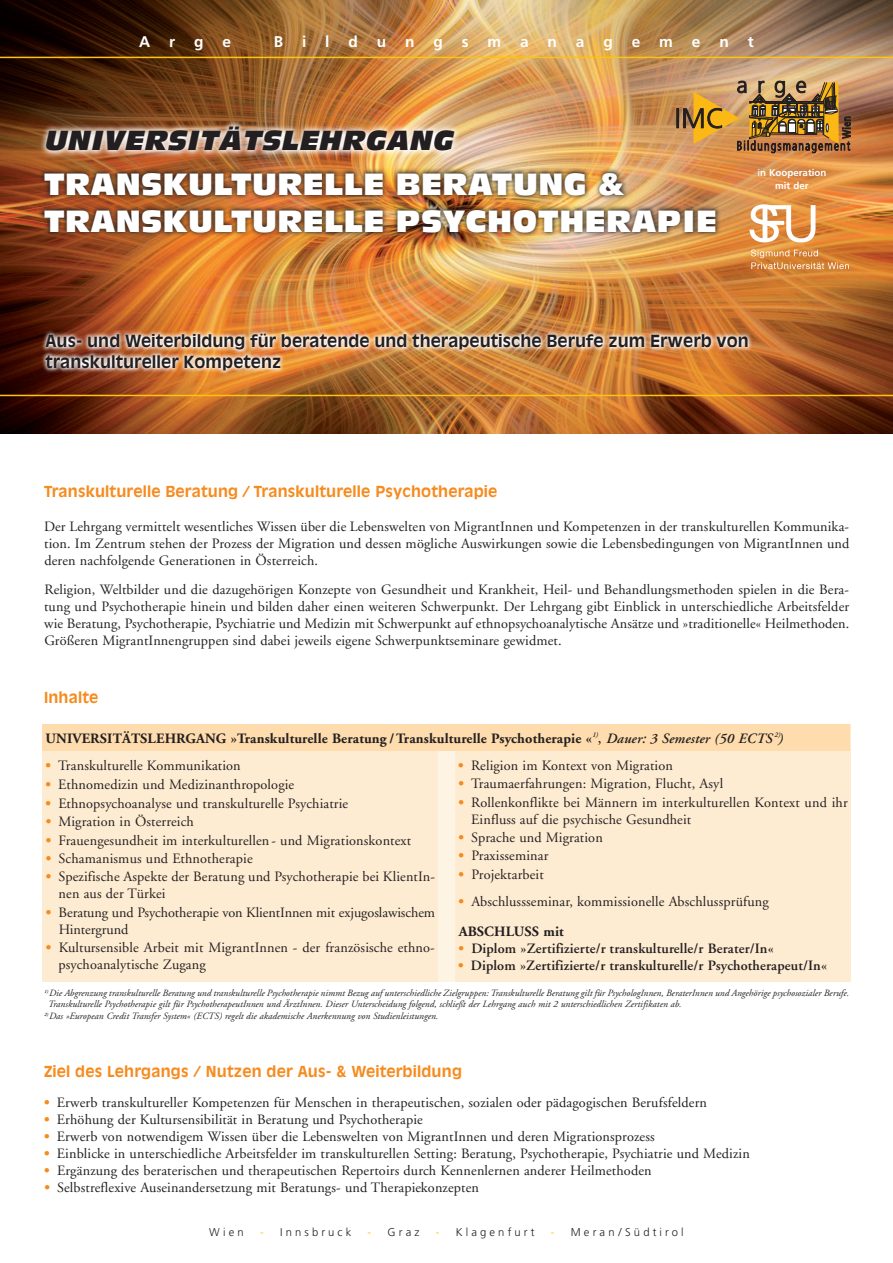
<style>
.page{position:relative;width:893px;height:1263px;background:#fff}
.page>*{position:absolute;margin:0;border:0;box-sizing:border-box;transform-origin:0 0}
.t1{font:30px/36.8px "Antique Olive Compact";letter-spacing:.01em;color:#fff}
.t2{font:italic 27px "Antique Olive Compact";color:#231f20}
.t3{font:700 16.5px/21px "Antique Olive";letter-spacing:.005em;color:#231f20}
.t4{font:700 15.45px "Frutiger";color:#fff}
.t5{font:700 15px "Antique Olive";letter-spacing:.01em;color:#f68b1f}
.t6{font:14.25px/17.1px "Adobe Garamond";letter-spacing:.01em;color:#231f20}
.t7{font:600 14.25px "Adobe Garamond";letter-spacing:.01em;color:#231f20}
.t8{font:700 14.25px "Adobe Garamond";letter-spacing:.01em;color:#231f20}
.t9{font:300 11.25px "Frutiger";letter-spacing:.28em;color:#231f20}
.t10{font:700 9.75px/13.5px "Frutiger";color:#fff;text-align:center}
.t11{font:italic 9.6px "Adobe Garamond";letter-spacing:.005em;color:#231f20}
.s1{font-weight:400}
.s2{font-weight:600}
.s3{font-weight:600;font-style:italic}
.s4{font-weight:700;color:#f68b1f}
.s5{font-weight:700}
.s6{color:#fec210}
</style>
<div class="page">
<div style="left:455px;top:725px;width:395px;height:257px;background:#feecd2"></div>
<img style="left:0;top:0;width:893px;height:434px">
<div style="left:43px;top:725px;width:395px;height:257px;background:#feecd2"></div>
<div style="left:43px;top:725px;width:807px;height:26px;background:#fedcad"></div>
<div style="left:676px;top:108px;width:3px;height:20px;border:1px solid #231f20"></div>
<img style="left:677px;top:81px;width:174px;height:72px">
<hr style="left:0;top:57px;width:893px;height:1px;background:#fec210">
<hr style="left:0;top:395px;width:893px;height:1px;background:#fec210">
<svg style="left:751px;top:249px;width:98px;height:20px;background:#db9451"></svg>
<svg style="left:750px;top:204px;width:65px;height:38px"></svg>
<img style="left:41px;top:329px;width:712px;height:47px">
<img style="left:39px;top:167px;width:682px;height:70px">
<img style="left:39px;top:119px;width:423px;height:39px">
<p class="t4" style="left:139px;top:33px;width:93px">Arge</p>
<p class="t4" style="left:274px;top:33px;width:481px">Bildungsmanagement</p>
<h2 class="t2" style="left:44px;top:124px;width:417px">UNIVERSITÄTSLEHRGANG</h2>
<h1 class="t1" style="left:44px;top:164px;width:675px">TRANSKULTURELLE BERATUNG &amp;<br>TRANSKULTURELLE PSYCHOTHERAPIE</h1>
<p class="t10" style="left:757px;top:165px;width:71px"><span class="s1">i</span>n Kooperation mit der</p>
<p class="t3" style="left:45px;top:330px;width:705px">Aus- und Weiterbildung für beratende und therapeutische Berufe zum Erwerb von transkultureller Kompetenz</p>
<p class="t5" style="left:44px;top:482px;width:455px">Transkulturelle Beratung / Transkulturelle Psychotherapie</p>
<p class="t6" style="left:44px;top:518px;width:807px;text-align:justify">Der Lehrgang vermittelt wesentliches Wissen über die Lebenswelten von MigrantInnen und Kompetenzen in der transkulturellen Kommunika&shy;tion. Im Zentrum stehen der Prozess der Migration und dessen mögliche Auswirkungen sowie die Lebensbedingungen von MigrantInnen und deren nachfolgende Generationen in Österreich.</p>
<p class="t6" style="left:44px;top:581px;width:807px;text-align:justify">Religion, Weltbilder und die dazugehörigen Konzepte von Gesundheit und Krankheit, Heil- und Behandlungsmethoden spielen in die Bera&shy;tung und Psychotherapie hinein und bilden daher einen weiteren Schwerpunkt. Der Lehrgang gibt Einblick in unterschiedliche Arbeitsfelder wie Beratung, Psychotherapie, Psychiatrie und Medizin mit Schwerpunkt auf ethnopsychoanalytische Ansätze und »traditionelle« Heilmethoden.<br>Größeren MigrantInnengruppen sind dabei jeweils eigene Schwerpunktseminare gewidmet.</p>
<p class="t5" style="left:44px;top:688px;width:56px">Inhalte</p>
<p class="t8" style="left:46px;top:731px;width:739px">UNIVERSITÄTSLEHRGANG »Transkulturelle Beratung /Transkulturelle Psychotherapie «<sup>1)</sup><span class="s2">,</span> <span class="s3">Dauer: 3 Semester (50 ECTS</span> <sup>2)</sup><span class="s3">)</span></p>
<p class="t6" style="left:458px;top:757px;width:216px"><span class="s4">•</span> Religion im Kontext von Migration</p>
<p class="t6" style="left:458px;top:775px;width:266px"><span class="s4">•</span> Traumaerfahrungen: Migration, Flucht, Asyl</p>
<p class="t6" style="left:471px;top:794px;width:378px;text-indent:-13px"><span class="s4">•</span> Rollenkonflikte bei Männern im interkulturellen Kontext und ihr<br>Einfluss auf die psychische Gesundheit</p>
<p class="t6" style="left:459px;top:829px;width:146px"><span class="s4">•</span> Sprache und Migration</p>
<p class="t6" style="left:459px;top:848px;width:91px"><span class="s4">•</span> Praxisseminar</p>
<p class="t6" style="left:459px;top:866px;width:87px"><span class="s4">•</span> Projektarbeit</p>
<p class="t6" style="left:459px;top:888px;width:312px;line-height:29.1px"><span class="s4">•</span> Abschlussseminar, kommissionelle Abschlussprüfung<br><span class="s5">ABSCHLUSS mit</span></p>
<p class="t7" style="left:459px;top:940px;width:317px"><span class="s4">•</span> Diplom »Zertifizierte/r transkulturelle/r Berater/In«</p>
<p class="t7" style="left:458px;top:957px;width:370px"><span class="s4">•</span> Diplom »Zertifizierte/r transkulturelle/r Psychotherapeut/In«</p>
<p class="t11" style="left:44px;top:988px;width:806px"><sup>1)</sup>Die Abgrenzung transkulturelle Beratung und transkulturelle Psychotherapie nimmt Bezug auf unterschiedliche Zielgruppen: Transkulturelle Beratung gilt für PsychologInnen, BeraterInnen und Angehörige psychosozialer Berufe.</p>
<p class="t11" style="left:48px;top:999px;width:635px">Transkulturelle Psychotherapie gilt für PsychotherapeutInnen und ÄrztInnen. Dieser Unterscheidung folgend, schließt der Lehrgang auch mit 2 unterschiedlichen Zertifikaten ab.</p>
<p class="t11" style="left:44px;top:1011px;width:395px"><sup>2)</sup>Das »European Credit Transfer System« (ECTS) regelt die akademische Anerkennung von Studienleistungen.</p>
<p class="t6" style="left:46px;top:757px;width:197px"><span class="s4">•</span> Transkulturelle Kommunikation</p>
<p class="t6" style="left:46px;top:777px;width:250px"><span class="s4">•</span> Ethnomedizin und Medizinanthropologie</p>
<p class="t6" style="left:46px;top:795px;width:304px"><span class="s4">•</span> Ethnopsychoanalyse und transkulturelle Psychiatrie</p>
<p class="t6" style="left:46px;top:813px;width:150px"><span class="s4">•</span> Migration in Österreich</p>
<p class="t6" style="left:46px;top:832px;width:367px"><span class="s4">•</span> Frauengesundheit im interkulturellen - und Migrationskontext</p>
<p class="t6" style="left:46px;top:850px;width:208px"><span class="s4">•</span> Schamanismus und Ethnotherapie</p>
<p class="t6" style="left:59px;top:869px;width:378px;text-indent:-13px"><span class="s4">•</span> Spezifische Aspekte der Beratung und Psychotherapie bei KlientIn&shy;nen aus der Türkei</p>
<p class="t6" style="left:59px;top:904px;width:378px;text-indent:-13px"><span class="s4">•</span> Beratung und Psychotherapie von KlientInnen mit exjugoslawischem<br>Hintergrund</p>
<p class="t6" style="left:58px;top:939px;width:378px;text-indent:-12px"><span class="s4">•</span> Kultursensible Arbeit mit MigrantInnen - der französische ethno&shy;psychoanalytische Zugang</p>
<p class="t5" style="left:44px;top:1062px;width:419px">Ziel des Lehrgangs / Nutzen der Aus- &amp; Weiterbildung</p>
<p class="t6" style="left:44px;top:1094px;width:664px"><span class="s4">•</span> Erwerb transkultureller Kompetenzen für Menschen in therapeutischen, sozialen oder pädagogischen Berufsfeldern</p>
<p class="t6" style="left:44px;top:1111px;width:380px"><span class="s4">•</span> Erhöhung der Kultursensibilität in Beratung und Psychotherapie</p>
<p class="t6" style="left:44px;top:1128px;width:612px"><span class="s4">•</span> Erwerb von notwendigem Wissen über die Lebenswelten von MigrantInnen und deren Migrationsprozess</p>
<p class="t6" style="left:44px;top:1145px;width:707px"><span class="s4">•</span> Einblicke in unterschiedliche Arbeitsfelder im transkulturellen Setting: Beratung, Psychotherapie, Psychiatrie und Medizin</p>
<p class="t6" style="left:44px;top:1162px;width:609px"><span class="s4">•</span> Ergänzung des beraterischen und therapeutischen Repertoirs durch Kennenlernen anderer Heilmethoden</p>
<p class="t6" style="left:44px;top:1180px;width:436px"><span class="s4">•</span> Selbstreflexive Auseinandersetzung mit Beratungs- und Therapiekonzepten</p>
<p class="t9" style="left:209px;top:1225px;width:36px">Wien</p>
<p class="t9" style="left:260px;top:1225px;width:93px"><span class="s6">-</span> Innsbruck</p>
<p class="t9" style="left:368px;top:1225px;width:53px"><span class="s6">-</span> Graz</p>
<p class="t9" style="left:436px;top:1225px;width:100px"><span class="s6">-</span> Klagenfurt</p>
<p class="t9" style="left:551px;top:1225px;width:134px"><span class="s6">-</span> Meran/Südtirol</p>
</div>
